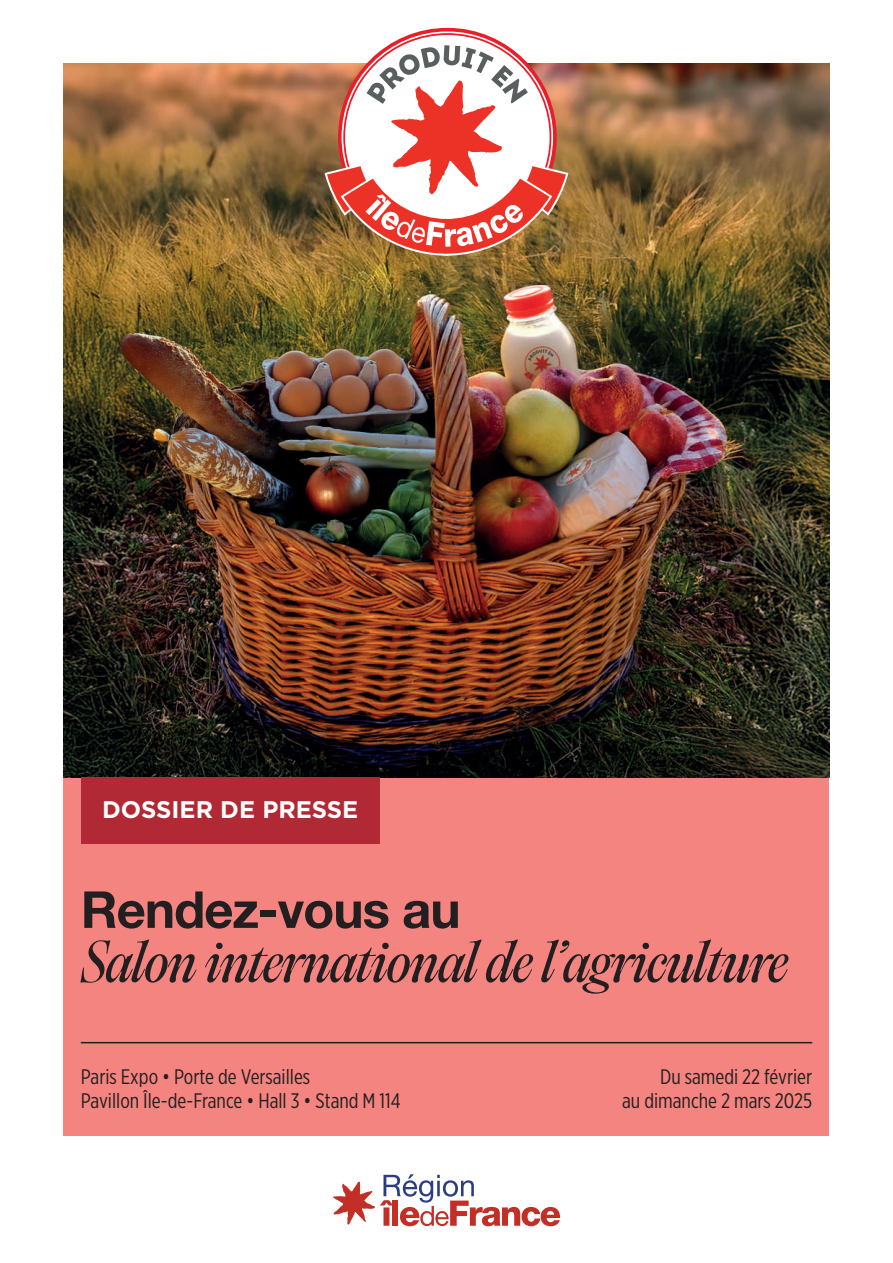
<style>
.page{position:relative;width:893px;height:1263px;background:#fff}
.page>*{position:absolute;margin:0;border:0;box-sizing:border-box;transform-origin:0 0}
.t1{font:italic 51px "PP Editorial Old";letter-spacing:-.02em;color:#231f20}
.t2{font:700 51px "Helvetica Neue LT Std";letter-spacing:-.02em;color:#231f20}
.t3{font:700 24px "Gotham";color:#fff}
.t4{font:21px/24px "Gotham X Narrow";color:#231f20}
</style>
<div class="page">
<div style="left:64px;top:778px;width:765px;height:357px;background:#f38480"></div>
<img style="left:64px;top:64px;width:765px;height:714px">
<div style="left:81px;top:778px;width:299px;height:66px;background:#b12934"></div>
<hr style="left:81px;top:1042px;width:731px;height:1px;background:#231f20">
<svg style="left:415px;top:28px;width:65px;height:5px"></svg>
<svg style="left:325px;top:33px;width:243px;height:223px"></svg>
<svg style="left:333px;top:1174px;width:227px;height:52px"></svg>
<p class="t3" style="left:102px;top:794px;width:258px">DOSSIER DE PRESSE</p>
<h1 class="t2" style="left:81px;top:878px;width:381px">Rendez-vous au</h1>
<h1 class="t1" style="left:81px;top:927px;width:709px">Salon international de l’agriculture</h1>
<p class="t4" style="left:81px;top:1064px;width:321px">Paris Expo • Porte de Versailles<br>Pavillon Île-de-France • Hall 3 • Stand M 114</p>
<p class="t4" style="left:622px;top:1064px;width:192px;text-align:right">Du samedi 22 février<br>au dimanche 2 mars 2025</p>
</div>
